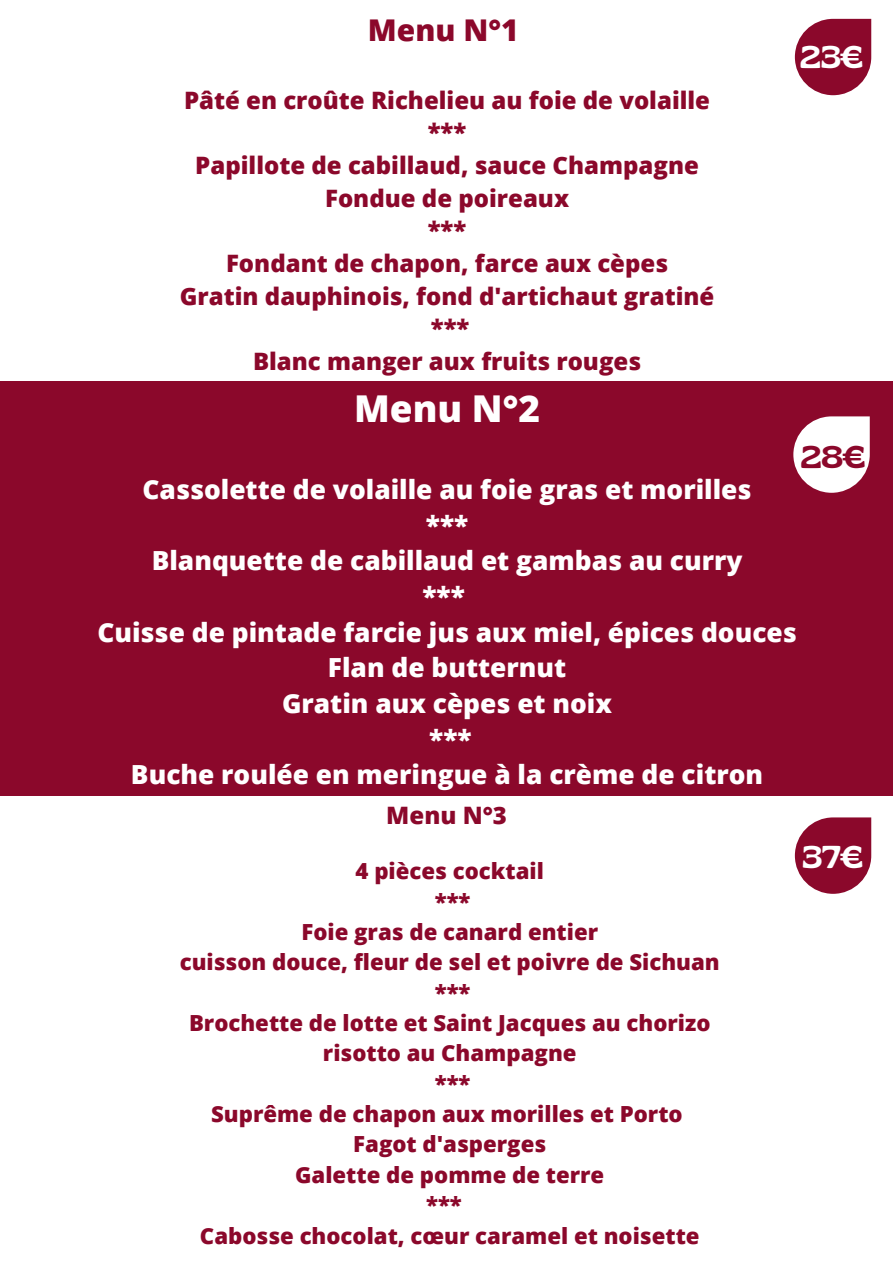
<style>
.page{position:relative;width:893px;height:1264px;background:#fff}
.page>*{position:absolute;margin:0;border:0;box-sizing:border-box;transform-origin:0 0}
.t1{font:800 37.05px "Open Sans";color:#fff}
.t2{font:31.5px "Gliker";color:#fff}
.t3{font:31.5px "Gliker";color:#8b082b}
.t4{font:800 30px "Open Sans";color:#8b082b}
.t5{font:800 26.25px/35.7px "Open Sans";color:#fff;text-align:center}
.t6{font:800 24px/32.5px "Open Sans";color:#8b082b;text-align:center}
.t7{font:800 22.2px/30.3px "Open Sans";color:#8b082b;text-align:center}
</style>
<div class="page">
<div style="left:0;top:381px;width:892px;height:415px;background:#8b082b"></div>
<svg style="left:794px;top:817px;width:77px;height:76px"></svg>
<svg style="left:794px;top:19px;width:77px;height:76px"></svg>
<svg style="left:793px;top:416px;width:76px;height:77px"></svg>
<h3 class="t4" style="left:368px;top:9px;width:152px">Menu N°1</h3>
<p class="t6" style="left:180px;top:83px;width:536px">Pâté en croûte Richelieu au foie de volaille ***<br>Papillote de cabillaud, sauce Champagne<br>Fondue de poireaux<br>***<br>Fondant de chapon, farce aux cèpes<br>Gratin dauphinois, fond d'artichaut gratiné ***<br>Blanc manger aux fruits rouges</p>
<h1 class="t1" style="left:354px;top:382px;width:187px">Menu N°2</h1>
<h2 class="t2" style="left:800px;top:37px;width:65px">23€</h2>
<h2 class="t3" style="left:800px;top:437px;width:66px">28€</h2>
<p class="t5" style="left:97px;top:471px;width:701px">Cassolette de volaille au foie gras et morilles<br>***<br>Blanquette de cabillaud et gambas au curry<br>***<br>Cuisse de pintade farcie jus aux miel, épices douces<br>Flan de butternut<br>Gratin aux cèpes et noix<br>***<br>Buche roulée en meringue à la crème de citron</p>
<p class="t6" style="left:386px;top:798px;width:122px">Menu N°3</p>
<p class="t7" style="left:180px;top:855px;width:541px">4 pièces cocktail<br>***<br>Foie gras de canard entier<br>cuisson douce, fleur de sel et poivre de Sichuan ***<br>Brochette de lotte et Saint Jacques au chorizo risotto au Champagne<br>***<br>Suprême de chapon aux morilles et Porto<br>Fagot d'asperges<br>Galette de pomme de terre<br>***<br>Cabosse chocolat, cœur caramel et noisette</p>
<h2 class="t2" style="left:802px;top:837px;width:62px">37€</h2>
</div>
